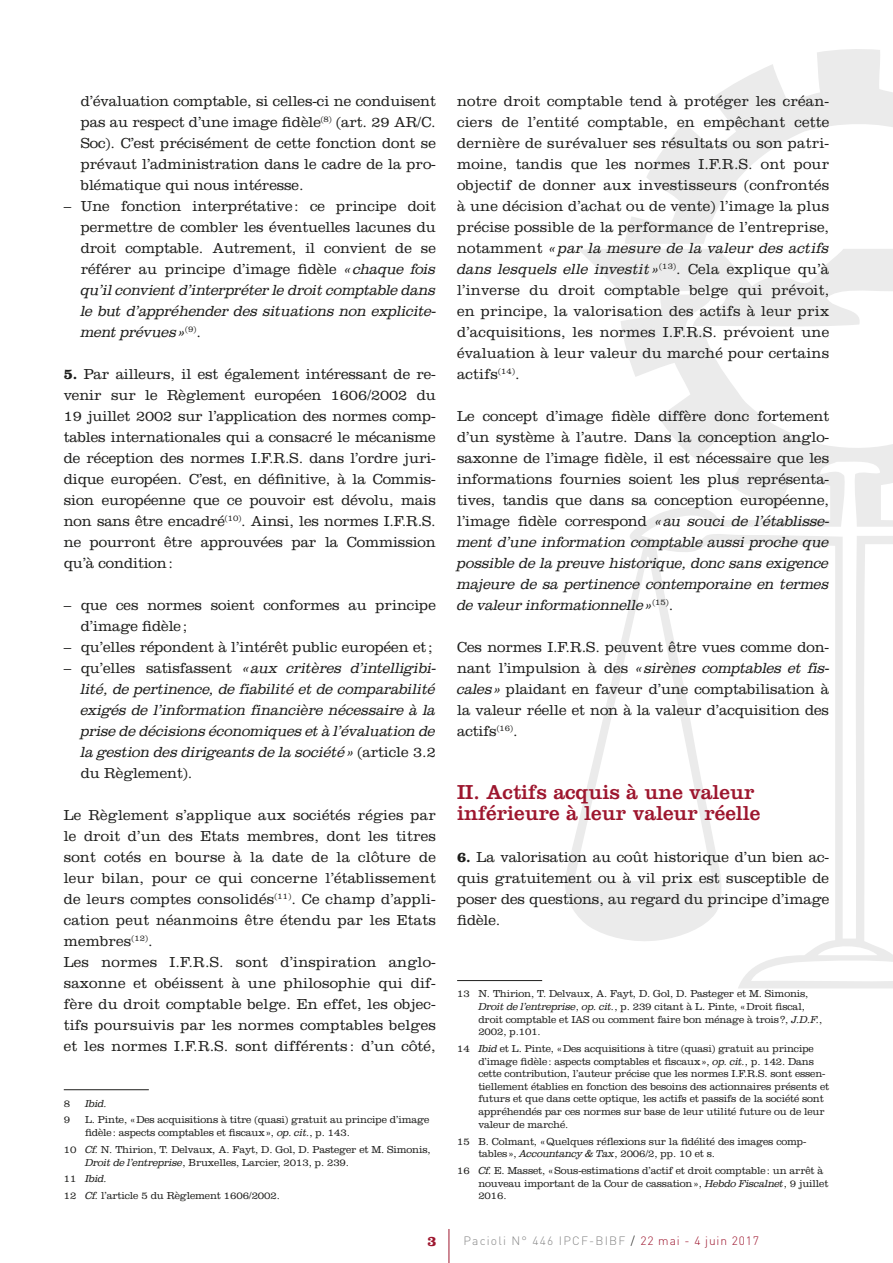
<style>
.page{position:relative;width:893px;height:1263px;background:#fff}
.page>*{position:absolute;margin:0;border:0;box-sizing:border-box;transform-origin:0 0}
.t1{font:21px/21px "Clarendon LT Std";color:#9d162e}
.t2{font:300 15px/21px "Clarendon LT Std";letter-spacing:.01em;color:#1d1d1b;text-align:justify}
.t3{font:italic 300 15px/21px "Clarendon Std";letter-spacing:-.01em;color:#1d1d1b;text-align:justify}
.t4{font:italic 300 15px/21px "Clarendon Std";letter-spacing:.01em;color:#1d1d1b}
.t5{font:700 14.85px "Clarendon LT Std";color:#9d162e}
.t6{font:300 12px "DIN";letter-spacing:.1em;color:#878787}
.t7{font:300 10.5px/12.6px "Clarendon LT Std";letter-spacing:-.015em;color:#1d1d1b}
.t8{font:italic 300 10.5px "Clarendon Std";letter-spacing:-.04em;color:#1d1d1b}
.s1{font-family:"Clarendon Std";font-style:italic}
.s2{font-family:"Clarendon LT Std";font-style:normal}
.s3{font-weight:700}
.s4{color:#1d1d1b}
.s5{color:#9d162e}
</style>
<div class="page">
<svg style="left:565px;top:49px;width:328px;height:939px"></svg>
<hr style="left:449px;top:1229px;width:1px;height:34px;background:#9d162e">
<hr style="left:64px;top:1089px;width:85px;height:1px;background:#1d1d1b">
<hr style="left:457px;top:980px;width:85px;height:1px;background:#1d1d1b">
<p class="t2" style="left:81px;top:91px;width:357px">d’évaluation comptable, si celles-ci ne conduisent pas au respect d’une image fidèle<sup>(8)</sup> (art. 29 AR/C.<br>Soc). C’est précisément de cette fonction dont se prévaut l’administration dans le cadre de la pro&shy;blématique qui nous intéresse.</p>
<p class="t2" style="left:81px;top:196px;width:357px;text-indent:-17px">– Une fonction interprétative: ce principe doit permettre de combler les éventuelles lacunes du droit comptable. Autrement, il convient de se référer au principe d’image fidèle <span class="s1">«chaque fois</span></p>
<p class="t3" style="left:81px;top:280px;width:357px">qu’il convient d’interpréter le droit comptable dans le but d’appréhender des situations non explicite&shy;ment prévues»<sup>(9)</sup><span class="s2">.</span></p>
<p class="t2" style="left:64px;top:364px;width:374px"><span class="s3">5.</span> Par ailleurs, il est également intéressant de re&shy;venir sur le Règlement européen 1606/2002 du 19 juillet 2002 sur l’application des normes comp&shy;tables internationales qui a consacré le mécanisme de réception des normes I.F.R.S. dans l’ordre juri&shy;dique européen. C’est, en définitive, à la Commis&shy;sion européenne que ce pouvoir est dévolu, mais non sans être encadré<sup>(10)</sup>. Ainsi, les normes I.F.R.S. ne pourront être approuvées par la Commission qu’à condition:</p>
<p class="t2" style="left:81px;top:595px;width:357px;text-indent:-17px">– que ces normes soient conformes au principe d’image fidèle;</p>
<p class="t2" style="left:64px;top:637px;width:370px">– qu’elles répondent à l’intérêt public européen et;</p>
<p class="t3" style="left:81px;top:658px;width:357px;text-indent:-17px"><span class="s2">– qu’elles satisfassent</span> «aux critères d’intelligibi&shy;lité, de pertinence, de fiabilité et de comparabilité exigés de l’information financière nécessaire à la prise de décisions économiques et à l’évaluation de la gestion des dirigeants de la société» <span class="s2">(article 3.2</span></p>
<p class="t2" style="left:81px;top:763px;width:113px">du Règlement).</p>
<p class="t2" style="left:64px;top:805px;width:374px;text-align:left">Le Règlement s’applique aux sociétés régies par le droit d’un des Etats membres, dont les titres sont cotés en bourse à la date de la clôture de leur bilan, pour ce qui concerne l’établissement de leurs comptes consolidés<sup>(11)</sup>. Ce champ d’appli&shy;cation peut néanmoins être étendu par les Etats membres<sup>(12)</sup>.<br>Les normes I.F.R.S. sont d’inspiration anglo&shy;saxonne et obéissent à une philosophie qui dif&shy;fère du droit comptable belge. En effet, les objec&shy;tifs poursuivis par les normes comptables belges et les normes I.F.R.S. sont différents : d’un côté,</p>
<p class="t7" style="left:64px;top:1097px;width:8px">8</p>
<p class="t8" style="left:85px;top:1097px;width:23px">Ibid.</p>
<p class="t7" style="left:64px;top:1114px;width:8px">9</p>
<p class="t7" style="left:85px;top:1114px;width:346px">L. Pinte, «Des acquisitions à titre (quasi) gratuit au principe d’image fidèle: aspects comptables et fiscaux», <span class="s1">op. cit.</span>, p. 143.</p>
<p class="t7" style="left:85px;top:1143px;width:347px;text-indent:-21px">10 <span class="s1">Cf.</span> N. Thirion, T. Delvaux, A. Fayt, D. Gol, D. Pasteger et M. Simonis,<br><span class="s1">Droit de l’entreprise</span>, Bruxelles, Larcier, 2013, p. 239.</p>
<p class="t8" style="left:64px;top:1173px;width:45px"><span class="s2">11</span> Ibid.</p>
<p class="t7" style="left:64px;top:1189px;width:218px">12 <span class="s1">Cf.</span> l’article 5 du Règlement 1606/2002.</p>
<p class="t2" style="left:457px;top:91px;width:374px">notre droit comptable tend à protéger les créan&shy;ciers de l’entité comptable, en empêchant cette dernière de surévaluer ses résultats ou son patri&shy;moine, tandis que les normes I.F.R.S. ont pour objectif de donner aux investisseurs (confrontés à une décision d’achat ou de vente) l’image la plus précise possible de la performance de l’entreprise,</p>
<p class="t4" style="left:457px;top:238px;width:374px"><span class="s2">notamment</span> «par la mesure de la valeur des actifs dans lesquels elle investit »<sup>(13)</sup><span class="s2">. Cela explique qu’à</span></p>
<p class="t2" style="left:457px;top:280px;width:374px">l’inverse du droit comptable belge qui prévoit, en principe, la valorisation des actifs à leur prix d’acquisitions, les normes I.F.R.S. prévoient une évaluation à leur valeur du marché pour certains actifs<sup>(14)</sup>.</p>
<p class="t2" style="left:457px;top:406px;width:374px">Le concept d’image fidèle diffère donc fortement d’un système à l’autre. Dans la conception anglo&shy;saxonne de l’image fidèle, il est nécessaire que les informations fournies soient les plus représenta&shy;tives, tandis que dans sa conception européenne, l’image fidèle correspond <span class="s1">«au souci de l’établisse-</span></p>
<p class="t3" style="left:457px;top:532px;width:374px">ment d’une information comptable aussi proche que possible de la preuve historique, donc sans exigence majeure de sa pertinence contemporaine en termes de valeur informationnelle»<sup>(15)</sup><span class="s2">.</span></p>
<p class="t2" style="left:457px;top:637px;width:374px">Ces normes I.F.R.S. peuvent être vues comme don-</p>
<p class="t3" style="left:457px;top:658px;width:374px"><span class="s2">nant l’impulsion à des</span> «sirènes comptables et fis-</p>
<p class="t2" style="left:457px;top:679px;width:374px"><span class="s1">cales»</span> plaidant en faveur d’une comptabilisation à la valeur réelle et non à la valeur d’acquisition des actifs<sup>(16)</sup>.</p>
<h1 class="t1" style="left:457px;top:782px;width:305px">II. Actifs acquis à une valeur inférieure à leur valeur réelle</h1>
<p class="t2" style="left:457px;top:847px;width:374px"><span class="s3">6.</span> La valorisation au coût historique d’un bien ac&shy;quis gratuitement ou à vil prix est susceptible de poser des questions, au regard du principe d’image fidèle.</p>
<p class="t7" style="left:478px;top:988px;width:345px;text-indent:-21px">13 N. Thirion, T. Delvaux, A. Fayt, D. Gol, D. Pasteger et M. Simonis, <span class="s1">Droit de l’entreprise</span>, <span class="s1">op. cit.</span>, p. 239 citant à L. Pinte, «Droit fiscal, droit comptable et IAS ou comment faire bon ménage à trois?, <span class="s1">J.D.F.</span>, 2002, p.101.</p>
<p class="t7" style="left:478px;top:1042px;width:352px;text-indent:-21px">14 <span class="s1">Ibid</span> et L. Pinte, «Des acquisitions à titre (quasi) gratuit au principe d’image fidèle: aspects comptables et fiscaux», <span class="s1">op. cit.</span>, p. 142. Dans cette contribution, l’auteur précise que les normes I.F.R.S. sont essen&shy;tiellement établies en fonction des besoins des actionnaires présents et futurs et que dans cette optique, les actifs et passifs de la société sont appréhendés par ces normes sur base de leur utilité future ou de leur valeur de marché.</p>
<p class="t7" style="left:478px;top:1135px;width:329px;text-indent:-21px">15 B. Colmant, «Quelques réflexions sur la fidélité des images comp&shy;tables», <span class="s1">Accountancy &amp; Tax</span>, 2006/2, pp. 10 et s.</p>
<p class="t7" style="left:478px;top:1164px;width:352px;text-indent:-21px">16 <span class="s1">Cf.</span> E. Masset, «Sous-estimations d’actif et droit comptable: un arrêt à nouveau important de la Cour de cassation», <span class="s1">Hebdo Fiscalnet</span>, 9 juillet<br>2016.</p>
<p class="t5" style="left:427px;top:1232px;width:11px">3</p>
<p class="t6" style="left:463px;top:1233px;width:297px">Pacioli N° 446 IPCF-BIBF <span class="s4">/</span> <span class="s5">22 mai - 4 juin 2017</span></p>
</div>
